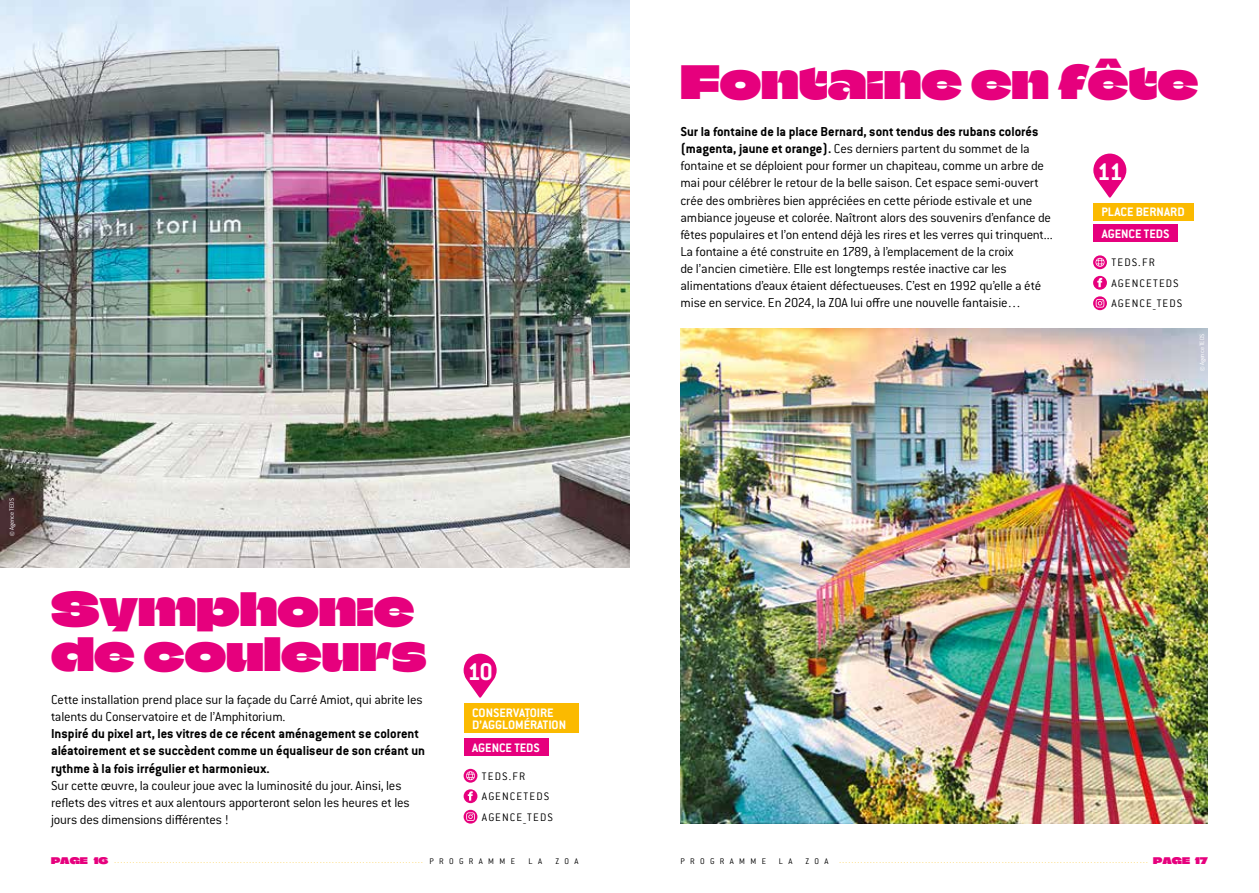
<style>
.page{position:relative;width:1259px;height:893px;background:#fff}
.page>*{position:absolute;margin:0;border:0;box-sizing:border-box;transform-origin:0 0}
.t1{font:45px/45px "Climate Crisis";color:#e6007d}
.t2{font:700 26.4px "Conduit ITC Pro";color:#fff}
.t3{font:300 14.25px/17.1px "Conduit ITC Pro";letter-spacing:-.015em;color:#000}
.t4{font:700 14.25px/17.1px "Conduit ITC Pro";color:#000}
.t5{font:700 13.5px/12px "Conduit ITC Pro";color:#fff}
.t6{font:300 12px/20.5px "Conduit ITC Pro";letter-spacing:.1em;color:#000}
.t7{font:300 9px "Conduit ITC Pro";letter-spacing:.595em;color:#000}
.t8{font:300 6.75px "Conduit ITC Pro";letter-spacing:-.01em;color:#fff}
.t9{font:300 6px "Conduit ITC Pro";color:#fbba00}
.s1{font-family:"Climate Crisis";font-weight:400;font-size:9px;color:#e6007d}
.s2{font-size:9px;color:#000}
.s3{font-weight:700}
</style>
<div class="page">
<img style="left:680px;top:329px;width:528px;height:495px">
<img style="left:0;top:0;width:629px;height:568px">
<div style="left:463px;top:703px;width:115px;height:30px;background:#fbba00"></div>
<div style="left:463px;top:738px;width:85px;height:17px;background:#e6007d"></div>
<svg style="left:463px;top:654px;width:33px;height:44px"></svg>
<div style="left:473px;top:663px;width:14px;height:14px;background:#e6007d;border-radius:50%"></div>
<svg style="left:463px;top:769px;width:14px;height:14px"></svg>
<svg style="left:466px;top:771px;width:9px;height:9px"></svg>
<div style="left:463px;top:789px;width:14px;height:14px;background:#e6007d;border-radius:50%"></div>
<svg style="left:468px;top:791px;width:5px;height:10px"></svg>
<svg style="left:463px;top:810px;width:14px;height:14px"></svg>
<svg style="left:466px;top:812px;width:9px;height:9px"></svg>
<div style="left:1093px;top:203px;width:100px;height:17px;background:#fbba00"></div>
<div style="left:1093px;top:225px;width:85px;height:17px;background:#e6007d"></div>
<svg style="left:1093px;top:154px;width:33px;height:44px"></svg>
<div style="left:1103px;top:163px;width:13px;height:14px;background:#e6007d;border-radius:50%"></div>
<svg style="left:1093px;top:255px;width:14px;height:14px"></svg>
<svg style="left:1095px;top:258px;width:9px;height:9px"></svg>
<svg style="left:1093px;top:276px;width:14px;height:14px"></svg>
<svg style="left:1097px;top:278px;width:5px;height:9px"></svg>
<svg style="left:1093px;top:296px;width:14px;height:14px"></svg>
<svg style="left:1095px;top:299px;width:9px;height:9px"></svg>
<p class="t8" style="left:8px;top:536px;width:39px;rotate:-90deg">© Agence TEDS</p>
<h1 class="t1" style="left:51px;top:582px;width:377px">Symphonie de couleurs</h1>
<p class="t3" style="left:51px;top:691px;width:373px">Cette installation prend place sur la façade du Carré Amiot, qui abrite les talents du Conservatoire et de l’Amphitorium.</p>
<p class="t4" style="left:51px;top:725px;width:376px">Inspiré du pixel art, les vitres de ce récent aménagement se colorent aléatoirement et se succèdent comme un équaliseur de son créant un rythme à la fois irrégulier et harmonieux.</p>
<p class="t3" style="left:51px;top:777px;width:360px">Sur cette œuvre, la couleur joue avec la luminosité du jour. Ainsi, les reflets des vitres et aux alentours apporteront selon les heures et les jours des dimensions différentes !</p>
<h2 class="t2" style="left:467px;top:656px;width:27px">10</h2>
<p class="t5" style="left:472px;top:706px;width:95px">CONSERVATOIRE<br>D’AGGLOMÉRATION</p>
<p class="t5" style="left:472px;top:741px;width:69px">AGENCE TEDS</p>
<p class="t6" style="left:482px;top:766px;width:73px">TEDS.FR<br>AGENCETEDS<br>AGENCE_TEDS</p>
<p class="t9" style="left:51px;top:859px;width:465px"><span class="s1">PAGE 16</span> ----------------------------------------------------------------------------------------------------- <span class="s2">P R O G R A M M E</span></p>
<p class="t7" style="left:528px;top:857px;width:15px">L A</p>
<p class="t7" style="left:555px;top:857px;width:25px">ZOA</p>
<h1 class="t1" style="left:680px;top:55px;width:519px">Fontaine en fête</h1>
<p class="t3" style="left:680px;top:123px;width:374px"><span class="s3">Sur la fontaine de la place Bernard, sont tendus des rubans colorés (magenta, jaune et orange).</span> Ces derniers partent du sommet de la fontaine et se déploient pour former un chapiteau, comme un arbre de mai pour célébrer le retour de la belle saison. Cet espace semi-ouvert crée des ombrières bien appréciées en cette période estivale et une ambiance joyeuse et colorée. Naîtront alors des souvenirs d’enfance de fêtes populaires et l’on entend déjà les rires et les verres qui trinquent...<br>La fontaine a été construite en 1789, à l’emplacement de la croix<br>de l’ancien cimetière. Elle est longtemps restée inactive car les alimentations d’eaux étaient défectueuses. C’est en 1992 qu’elle a été mise en service. En 2024, la ZOA lui offre une nouvelle fantaisie…</p>
<h2 class="t2" style="left:1097px;top:156px;width:27px">11</h2>
<p class="t5" style="left:1101px;top:201px;width:84px;line-height:21.9px">PLACE BERNARD<br>AGENCE TEDS</p>
<p class="t6" style="left:1111px;top:252px;width:73px">TEDS.FR<br>AGENCETEDS<br>AGENCE_TEDS</p>
<p class="t8" style="left:1198px;top:371px;width:39px;rotate:-90deg">© Agence TEDS</p>
<p class="t7" style="left:680px;top:857px;width:87px">PROGRAMME</p>
<p class="t7" style="left:779px;top:857px;width:15px">L A</p>
<p class="t9" style="left:805px;top:859px;width:404px"><span class="s2">Z O A</span> ----------------------------------------------------------------------------------------------------- <span class="s1">PAGE 17</span></p>
</div>
